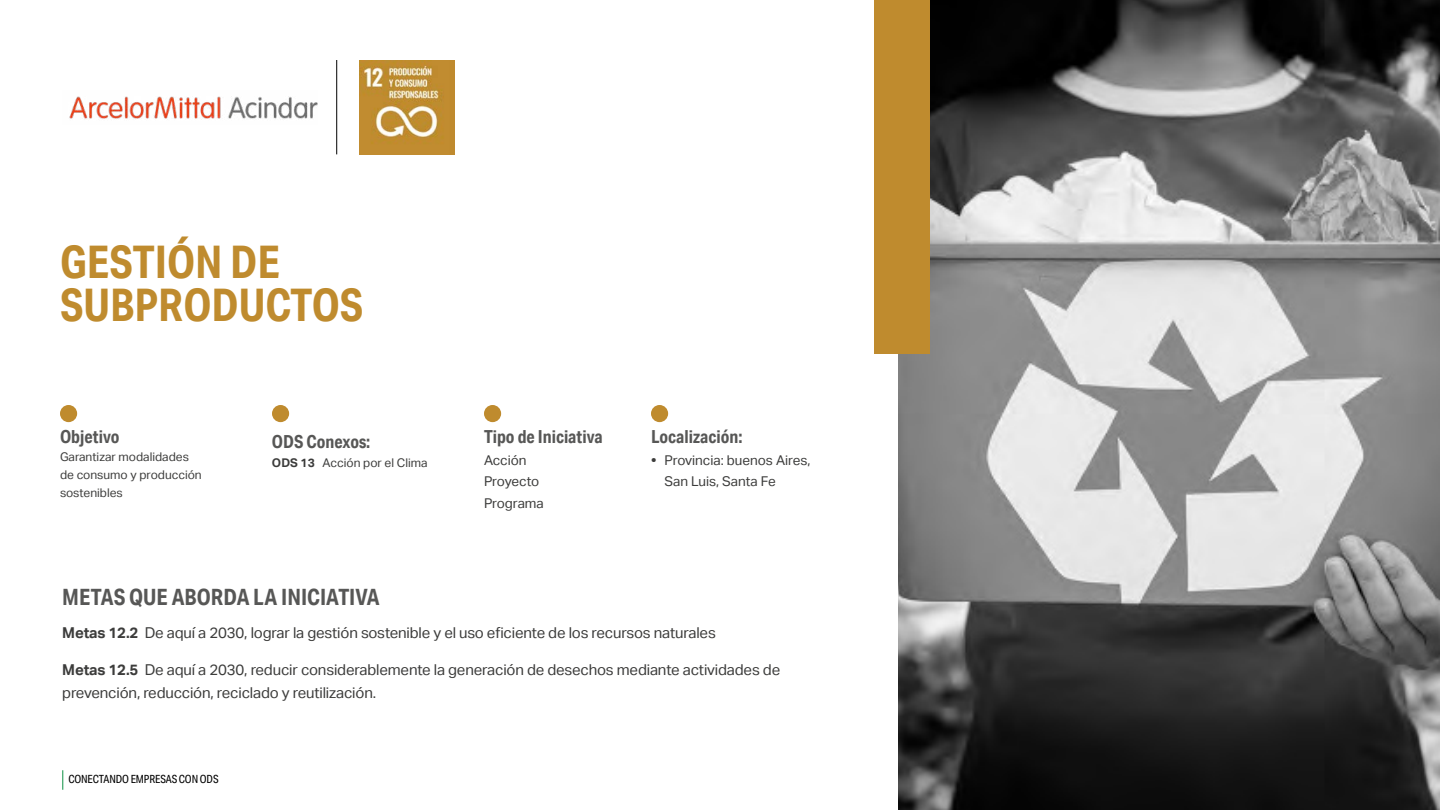
<style>
.page{position:relative;width:1440px;height:810px;background:#fff}
.page>*{position:absolute;margin:0;border:0;box-sizing:border-box;transform-origin:0 0}
.t1{font:700 45px/42.8px "Aktiv Grotesk Cd";color:#bf8b2e}
.t2{font:700 22.5px "Aktiv Grotesk Cd";color:#575756}
.t3{font:700 18px "Aktiv Grotesk Cd";color:#575756}
.t4{font:15px/23.2px "Aktiv Grotesk";letter-spacing:-.01em;color:#3c3c3b}
.t5{font:13.5px/21.8px "Aktiv Grotesk";color:#3c3c3b}
.t6{font:12px/18px "Aktiv Grotesk";color:#3c3c3b}
.t7{font:11.25px "Aktiv Grotesk Cd";letter-spacing:-.01em;color:#000}
.s1{font-weight:700}
</style>
<div class="page">
<svg style="left:62px;top:770px;width:1px;height:20px"></svg>
<img style="left:898px;top:0;width:542px;height:810px">
<div style="left:874px;top:0;width:56px;height:354px;background:#bf8b2e"></div>
<img style="left:360px;top:60px;width:95px;height:95px">
<hr style="left:337px;top:60px;width:1px;height:94px;background:#000">
<div style="left:60px;top:405px;width:17px;height:17px;background:#bf8b2e;border-radius:50%"></div>
<div style="left:484px;top:405px;width:17px;height:17px;background:#bf8b2e;border-radius:50%"></div>
<div style="left:651px;top:405px;width:17px;height:17px;background:#bf8b2e;border-radius:50%"></div>
<img style="left:69px;top:96px;width:248px;height:23px">
<div style="left:272px;top:405px;width:17px;height:17px;background:#bf8b2e;border-radius:50%"></div>
<h1 class="t1" style="left:60px;top:240px;width:305px">GESTIÓN DE<br>SUBPRODUCTOS</h1>
<p class="t3" style="left:60px;top:425px;width:61px">Objetivo</p>
<p class="t6" style="left:60px;top:448px;width:143px">Garantizar modalidades de consumo y producción sostenibles</p>
<p class="t3" style="left:272px;top:431px;width:100px">ODS Conexos:</p>
<p class="t6" style="left:272px;top:454px;width:157px"><span class="s1">ODS 13</span> Acción por el Clima</p>
<h2 class="t2" style="left:62px;top:583px;width:319px">METAS QUE ABORDA LA INICIATIVA</h2>
<p class="t3" style="left:484px;top:425px;width:120px">Tipo de Iniciativa</p>
<p class="t5" style="left:484px;top:449px;width:61px">Acción<br>Proyecto<br>Programa</p>
<p class="t3" style="left:651px;top:425px;width:93px">Localización:</p>
<p class="t5" style="left:664px;top:449px;width:147px;text-indent:-14px"><span class="s1">•</span> Provincia: buenos Aires,<br>San Luis, Santa Fe</p>
<p class="t4" style="left:62px;top:621px;width:655px"><span class="s1">Metas 12.2</span> De aquí a 2030, lograr la gestión sostenible y el uso eficiente de los recursos naturales</p>
<p class="t4" style="left:62px;top:658px;width:719px"><span class="s1">Metas 12.5</span> De aquí a 2030, reducir considerablemente la generación de desechos mediante actividades de prevención, reducción, reciclado y reutilización.</p>
<p class="t7" style="left:68px;top:773px;width:152px">CONECTANDO EMPRESAS CON ODS</p>
</div>
